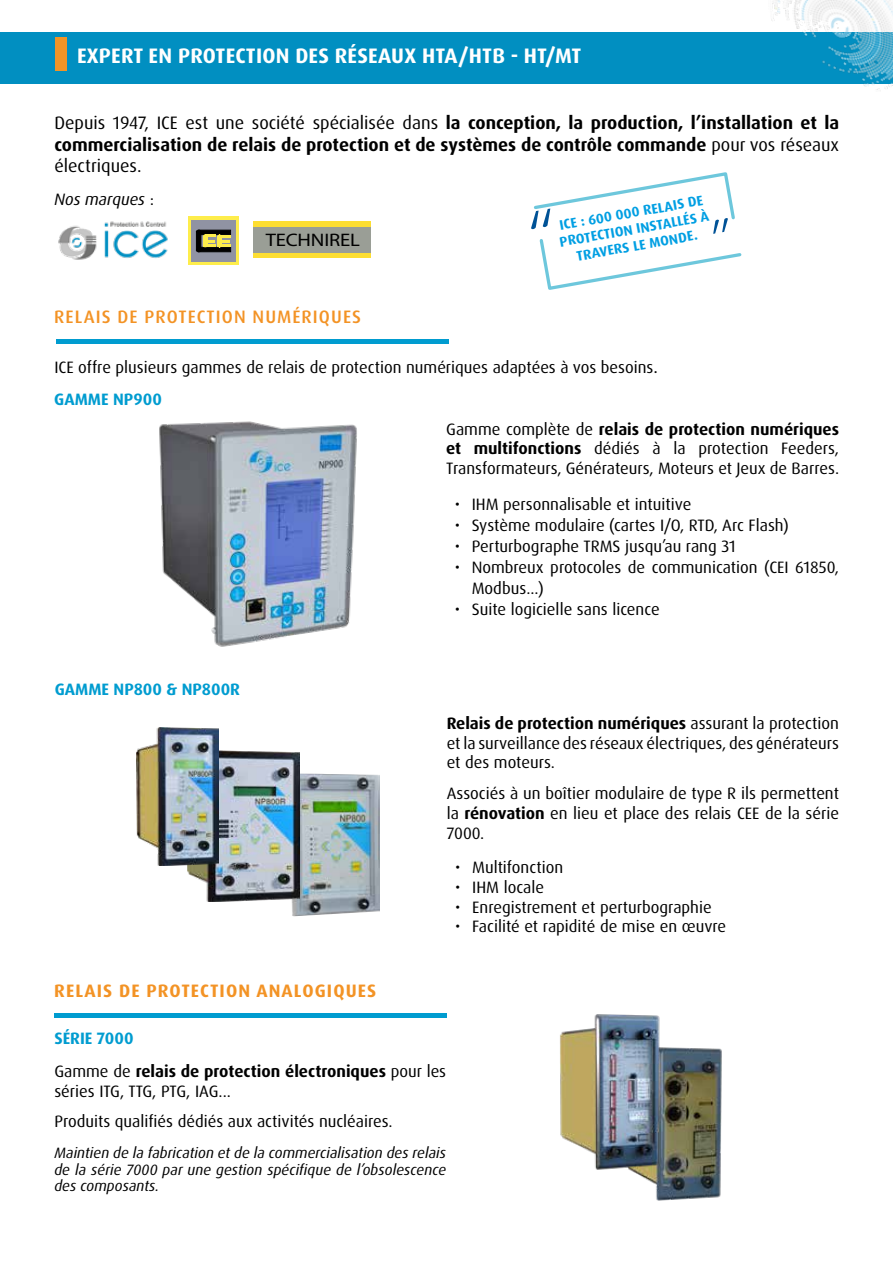
<style>
.page{position:relative;width:893px;height:1263px;background:#fff}
.page>*{position:absolute;margin:0;border:0;box-sizing:border-box;transform-origin:0 0}
.t1{font:700 21px "Dax OT";letter-spacing:.01em;color:#fff}
.t2{font:700 18.15px "Univers";letter-spacing:-.01em;color:#000;scale:1.14 1}
.t3{font:700 18px/21.6px "Dax OT";color:#000;text-align:justify}
.t4{font:700 18px "Dax OT";letter-spacing:.06em;color:#f39325}
.t5{font:500 18px "Dax OT";letter-spacing:.06em;color:#f39325}
.t6{font:16.5px/19.8px "Dax OT";color:#000;text-align:justify}
.t7{font:700 16.5px "Dax OT";color:#009cd0}
.t8{font:italic 16.5px "Dax OT";color:#000}
.t9{font:italic 15px/16.5px "Dax OT";color:#000;text-align:justify}
.t10{font:700 13.95px/16.6px "Dax OT";color:#009fe3}
.s1{font-weight:400}
.s2{font-style:normal}
.s3{font-size:18px}
.s4{font-weight:700}
</style>
<div class="page">
<div style="left:0;top:32px;width:758px;height:51px;background:#018fc1"></div>
<img style="left:55px;top:38px;width:11px;height:33px">
<img style="left:758px;top:0;width:135px;height:90px">
<img style="left:291px;top:773px;width:89px;height:143px">
<img style="left:188px;top:750px;width:112px;height:151px">
<img style="left:137px;top:728px;width:81px;height:138px">
<img style="left:633px;top:1047px;width:89px;height:154px">
<img style="left:560px;top:1014px;width:102px;height:158px">
<div style="left:188px;top:217px;width:51px;height:48px;background:#feed4b"></div>
<div style="left:192px;top:220px;width:44px;height:42px;background:#9093a3"></div>
<svg style="left:196px;top:230px;width:35px;height:22px"></svg>
<div style="left:253px;top:252px;width:118px;height:6px;background:#fdde32"></div>
<div style="left:253px;top:221px;width:118px;height:6px;background:#fdde32"></div>
<div style="left:253px;top:227px;width:118px;height:26px;background:#9a9e96"></div>
<img style="left:58px;top:221px;width:110px;height:39px">
<img style="left:159px;top:421px;width:198px;height:226px">
<div style="left:56px;top:339px;width:392px;height:5px;background:#009cd0"></div>
<div style="left:54px;top:1013px;width:392px;height:5px;background:#009cd0"></div>
<svg style="left:533px;top:172px;width:209px;height:118px"></svg>
<p class="t1" style="left:77px;top:42px;width:506px">EXPERT EN PROTECTION DES RÉSEAUX HTA/HTB - HT/MT</p>
<p class="t3" style="left:54px;top:112px;width:786px"><span class="s1">Depuis 1947, ICE est une société spécialisée dans</span> la conception, la production, l’installation et la commercialisation de relais de protection et de systèmes de contrôle commande <span class="s1">pour vos réseaux électriques.</span></p>
<p class="t8" style="left:54px;top:188px;width:101px">Nos marques <span class="s2">:</span></p>
<p class="t2" style="left:266px;top:228px;width:84px">TECHNIREL</p>
<p class="t5" style="left:54px;top:305px;width:308px">RELAIS DE PROTECTION NUMÉRIQUES</p>
<p class="t10" style="left:555px;top:218px;width:153px;rotate:-10deg">ICE : 600 000 RELAIS DE<br>PROTECTION INSTALLÉS À</p>
<p class="t10" style="left:575px;top:248px;width:124px;rotate:-10deg">TRAVERS LE MONDE.</p>
<p class="t6" style="left:54px;top:357px;width:605px">ICE offre plusieurs gammes de relais de protection numériques adaptées à vos besoins<span class="s3">.</span></p>
<p class="t7" style="left:54px;top:388px;width:109px">GAMME NP900</p>
<p class="t7" style="left:55px;top:679px;width:187px">GAMME NP800 &amp; NP800R</p>
<p class="t4" style="left:54px;top:979px;width:323px">RELAIS DE PROTECTION ANALOGIQUES</p>
<p class="t7" style="left:54px;top:1027px;width:81px">SÉRIE 7000</p>
<p class="t6" style="left:446px;top:419px;width:394px">Gamme complète de <span class="s4">relais de protection numériques et multifonctions</span> dédiés à la protection Feeders, Transformateurs, Générateurs, Moteurs et Jeux de Barres.</p>
<p class="t6" style="left:455px;top:494px;width:238px">• IHM personnalisable et intuitive</p>
<p class="t6" style="left:455px;top:515px;width:336px">• Système modulaire (cartes I/O, RTD, Arc Flash)</p>
<p class="t6" style="left:455px;top:536px;width:283px">• Perturbographe TRMS jusqu’au rang 31</p>
<p class="t6" style="left:472px;top:556px;width:369px;line-height:21px;text-indent:-17px">• Nombreux protocoles de communication (CEI 61850,<br>Modbus...)</p>
<p class="t6" style="left:455px;top:599px;width:206px">• Suite logicielle sans licence</p>
<p class="t6" style="left:447px;top:713px;width:394px"><span class="s4">Relais de protection numériques</span> assurant la protection et la surveillance des réseaux électriques, des générateurs et des moteurs.</p>
<p class="t6" style="left:447px;top:784px;width:394px">Associés à un boîtier modulaire de type R ils permettent la <span class="s4">rénovation</span> en lieu et place des relais CEE de la série 7000.</p>
<p class="t6" style="left:455px;top:857px;width:109px">• Multifonction</p>
<p class="t6" style="left:455px;top:877px;width:90px">• IHM locale</p>
<p class="t6" style="left:455px;top:897px;width:258px">• Enregistrement et perturbographie</p>
<p class="t6" style="left:455px;top:917px;width:272px">• Facilité et rapidité de mise en œuvre</p>
<p class="t6" style="left:54px;top:1061px;width:393px">Gamme de <span class="s4">relais de protection électroniques</span> pour les séries ITG, TTG, PTG, IAG...</p>
<p class="t6" style="left:54px;top:1112px;width:340px">Produits qualifiés dédiés aux activités nucléaires.</p>
<p class="t9" style="left:54px;top:1145px;width:393px">Maintien de la fabrication et de la commercialisation des relais de la série 7000 par une gestion spécifique de l’obsolescence des composants.</p>
</div>
